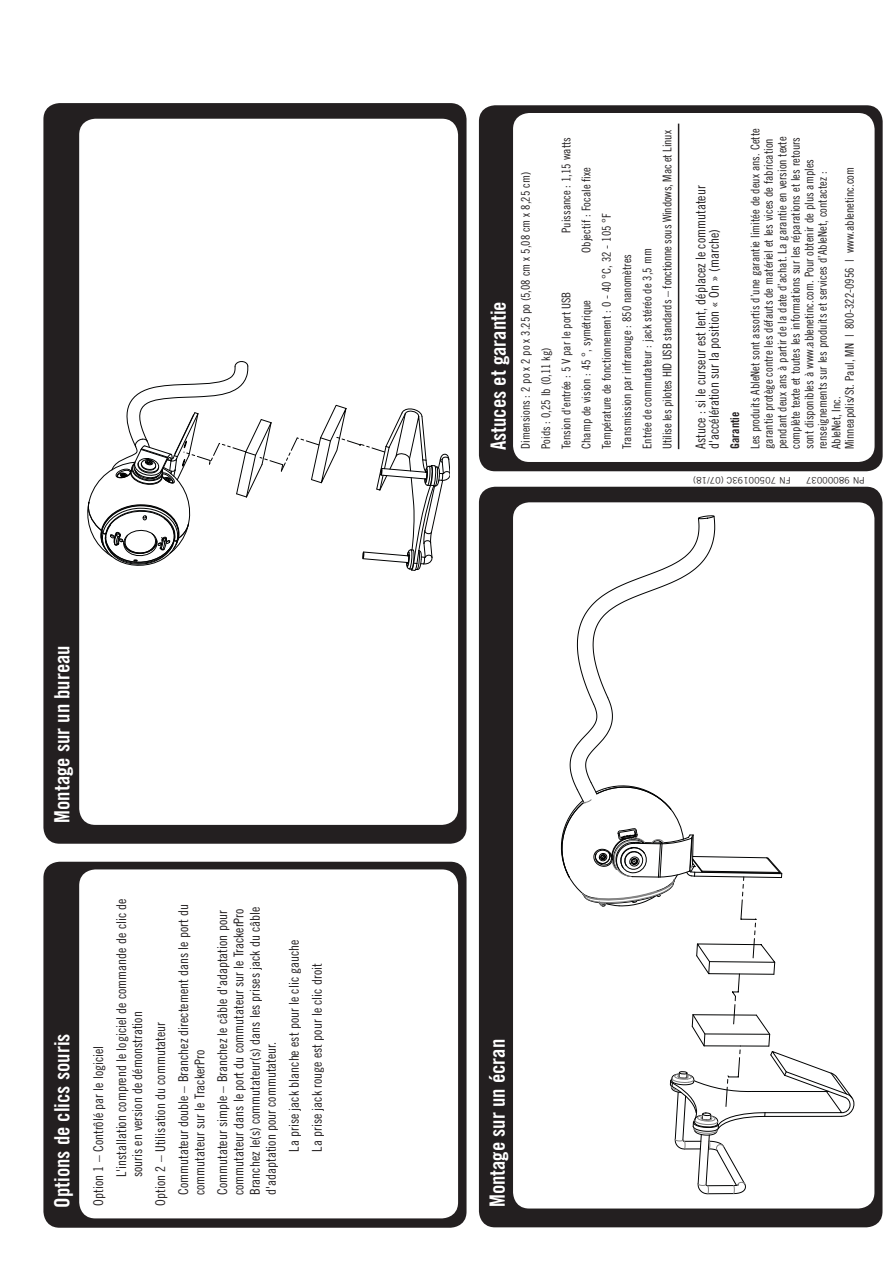
<style>
.page{position:relative;width:893px;height:1263px;background:#fff}
.page>*{position:absolute;margin:0;border:0;box-sizing:border-box;transform-origin:0 0}
.t1{font:21px "Trade Gothic LT Std Bd Cn 20";color:#fff}
.t2{font:13.5px/23px "Trade Gothic LT Std Cn 18";color:#231f20}
.t3{font:12px/13.5px "Trade Gothic LT Std Cn 18";color:#231f20}
.t4{font:12px "Trade Gothic LT Std Bd Cn 20";color:#231f20}
.t5{font:9px "Trade Gothic LT Std";color:#231f20}
</style>
<div class="page">
<div style="left:43px;top:862px;width:423px;height:366px;background:#231f20;border-radius:16px"></div>
<div style="left:79px;top:869px;width:379px;height:349px;background:#fff;border-radius:16px"></div>
<div style="left:43px;top:103px;width:423px;height:741px;background:#231f20;border-radius:16px"></div>
<div style="left:79px;top:119px;width:379px;height:706px;background:#fff;border-radius:16px"></div>
<div style="left:479px;top:487px;width:403px;height:740px;background:#231f20;border-radius:16px"></div>
<div style="left:513px;top:502px;width:361px;height:707px;background:#fff;border-radius:16px"></div>
<div style="left:479px;top:105px;width:404px;height:366px;background:#231f20;border-radius:16px"></div>
<div style="left:513px;top:113px;width:361px;height:349px;background:#fff;border-radius:16px"></div>
<svg style="left:87px;top:361px;width:362px;height:210px"></svg>
<svg style="left:560px;top:515px;width:295px;height:680px"></svg>
<hr style="left:678px;top:124px;width:1px;height:325px;background:#231f20">
<h1 class="t1" style="left:54px;top:823px;width:179px;rotate:-90deg">Montage sur un bureau</h1>
<h1 class="t1" style="left:54px;top:1208px;width:175px;rotate:-90deg">Options de clics souris</h1>
<p class="t2" style="left:88px;top:1177px;width:281px;text-indent:-28px;rotate:-90deg">Option 1 – Contrôlé par le logiciel<br>L'installation comprend le logiciel de commande de clic de</p>
<p class="t2" style="left:127px;top:1177px;width:168px;rotate:-90deg">souris en version de démonstration</p>
<p class="t2" style="left:150px;top:1206px;width:185px;rotate:-90deg">Option 2 – Utilisation du commutateur</p>
<p class="t2" style="left:173px;top:1195px;width:293px;rotate:-90deg">Commutateur double – Branchez directement dans le port du</p>
<p class="t2" style="left:189px;top:1195px;width:286px;rotate:-90deg">commutateur sur le TrackerPro<br>Commutateur simple – Branchez le câble d'adaptation pour</p>
<p class="t2" style="left:232px;top:1195px;width:290px;line-height:16.2px;rotate:-90deg">commutateur dans le port du commutateur sur le TrackerPro<br>Branchez le(s) commutateur(s) dans les prises jack du câble d'adaptation pour commutateur.</p>
<p class="t2" style="left:284px;top:1152px;width:214px;rotate:-90deg">La prise jack blanche est pour le clic gauche<br>La prise jack rouge est pour le clic droit</p>
<h1 class="t1" style="left:491px;top:450px;width:150px;rotate:-90deg">Astuces et garantie</h1>
<p class="t3" style="left:560px;top:233px;width:98px;rotate:-90deg">Puissance : 1,15 watts</p>
<p class="t3" style="left:516px;top:449px;width:279px;line-height:20.2px;rotate:-90deg">Dimensions : 2 po x 2 po x 3.25 po (5,08 cm x 5,08 cm x 8,25 cm)<br>Poids : 0,25 lb (0,11 kg)<br>Tension d'entrée : 5 V par le port USB</p>
<p class="t3" style="left:577px;top:449px;width:320px;line-height:20.2px;text-indent:197px;rotate:-90deg">Objectif : Focale fixe Température de fonctionnement : 0 - 40 °C, 32 - 105 °F<br>Transmission par infrarouge : 850 nanomètres<br>Entrée de commutateur : jack stéréo de 3,5 mm<br>Utilise les pilotes HID USB standards – fonctionne sous Windows, Mac et Linux</p>
<p class="t3" style="left:581px;top:449px;width:150px;rotate:-90deg">Champ de vision : 45 °, symétrique</p>
<p class="t3" style="left:749px;top:449px;width:322px;rotate:-90deg">Les produits AbleNet sont assortis d’une garantie limitée de deux ans. Cette garantie protège contre les défauts de matériel et les vices de fabrication pendant deux ans à partir de la date d’achat. La garantie en version texte complète texte et toutes les informations sur les réparations et les retours sont disponibles à www.ablenetinc.com. Pour obtenir de plus amples renseignements sur les produits et services d’AbleNet, contactez :<br>AbleNet, Inc.<br>Minneapolis/St. Paul, MN | 800-322-0956 | www.ablenetinc.com</p>
<p class="t5" style="left:865px;top:484px;width:61px;rotate:-180deg">PN 98000037</p>
<p class="t2" style="left:695px;top:449px;width:265px;line-height:13.5px;rotate:-90deg">Astuce : si le curseur est lent, déplacez le commutateur d'accélération sur la position « On » (marche)</p>
<p class="t4" style="left:730px;top:449px;width:39px;rotate:-90deg">Garantie</p>
<p class="t5" style="left:791px;top:484px;width:99px;rotate:-180deg">FN 70500193C (07/18)</p>
<h1 class="t1" style="left:490px;top:1207px;width:170px;rotate:-90deg">Montage sur un écran</h1>
</div>
